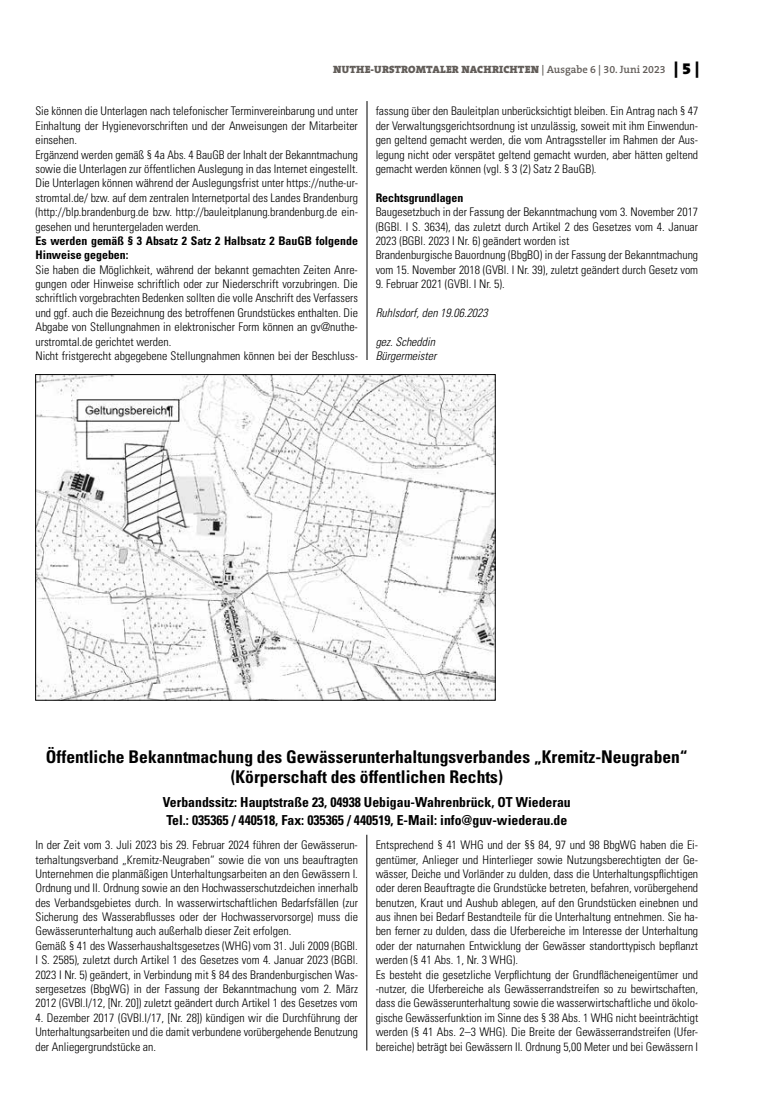
<style>
.page{position:relative;width:762px;height:1117px;background:#fff}
.page>*{position:absolute;margin:0;border:0;box-sizing:border-box;transform-origin:0 0}
.t1{font:700 condensed 17.5px/20px "Univers";color:#000;text-align:center}
.t2{font:700 condensed 13.75px/17.5px "Univers";color:#000}
.t3{font:300 condensed 11.88px/14.4px "Univers";color:#000}
.t4{font:700 condensed 11.88px/14.4px "Univers";color:#000}
.t5{font:italic 300 condensed 11.88px/14.4px "Univers";color:#000}
.t6{font:900 10.62px "The Serif B W9";letter-spacing:.015em;color:#615c58}
.s1{font-family:"The Serif B W6";font-weight:600}
.s2{font-size:16.25px;color:#000}
</style>
<div class="page">
<hr style="left:367px;top:101px;width:1px;height:259px;background:#000">
<img style="left:37px;top:376px;width:456px;height:322px">
<div style="left:35px;top:374px;width:460px;height:326px;border:1px solid #000"></div>
<hr style="left:367px;top:834px;width:1px;height:216px;background:#000">
<p class="t6" style="left:333px;top:63px;width:368px">NUTHE-URSTROMTALER NACHRICHTEN <span class="s1">| Ausgabe 6 | 30. Juni 2023</span> <span class="s2">| 5 |</span></p>
<p class="t3" style="left:35px;top:104px;width:324px">Sie können die Unterlagen nach telefonischer Terminvereinbarung und unter Einhaltung der Hygienevorschriften und der Anweisungen der Mitarbeiter einsehen.<br>Ergänzend werden gemäß § 4a Abs. 4 BauGB der Inhalt der Bekanntmachung sowie die Unterlagen zur öffentlichen Auslegung in das Internet eingestellt.<br>Die Unterlagen können während der Auslegungsfrist unter https://nuthe-ur&shy;stromtal.de/ bzw. auf dem zentralen Internetportal des Landes Brandenburg (http://blp.brandenburg.de bzw. http://bauleitplanung.brandenburg.de ein&shy;gesehen und heruntergeladen werden.</p>
<p class="t4" style="left:35px;top:233px;width:324px">Es werden gemäß § 3 Absatz 2 Satz 2 Halbsatz 2 BauGB folgende<br>Hinweise gegeben:</p>
<p class="t3" style="left:35px;top:262px;width:324px">Sie haben die Möglichkeit, während der bekannt gemachten Zeiten Anre&shy;gungen oder Hinweise schriftlich oder zur Niederschrift vorzubringen. Die schriftlich vorgebrachten Bedenken sollten die volle Anschrift des Verfassers und ggf. auch die Bezeichnung des betroffenen Grundstückes enthalten. Die Abgabe von Stellungnahmen in elektronischer Form können an gv@nuthe&shy;urstromtal.de gerichtet werden.<br>Nicht fristgerecht abgegebene Stellungnahmen können bei der Beschluss-</p>
<p class="t3" style="left:376px;top:104px;width:324px;text-align:justify">fassung über den Bauleitplan unberücksichtigt bleiben. Ein Antrag nach § 47 der Verwaltungsgerichtsordnung ist unzulässig, soweit mit ihm Einwendun&shy;gen geltend gemacht werden, die vom Antragssteller im Rahmen der Aus&shy;legung nicht oder verspätet geltend gemacht wurden, aber hätten geltend gemacht werden können (vgl. § 3 (2) Satz 2 BauGB).</p>
<p class="t4" style="left:376px;top:190px;width:89px">Rechtsgrundlagen</p>
<p class="t3" style="left:376px;top:205px;width:324px">Baugesetzbuch in der Fassung der Bekanntmachung vom 3. November 2017 (BGBl. I S. 3634), das zuletzt durch Artikel 2 des Gesetzes vom 4. Januar 2023 (BGBl. 2023 I Nr. 6) geändert worden ist<br>Brandenburgische Bauordnung (BbgBO) in der Fassung der Bekanntmachung vom 15. November 2018 (GVBl. I Nr. 39), zuletzt geändert durch Gesetz vom</p>
<p class="t3" style="left:376px;top:277px;width:131px">9. Februar 2021 (GVBl. I Nr. 5).</p>
<p class="t5" style="left:376px;top:305px;width:114px">Ruhlsdorf, den 19.06.2023</p>
<p class="t5" style="left:376px;top:334px;width:62px">gez. Scheddin<br>Bürgermeister</p>
<h1 class="t1" style="left:46px;top:746px;width:643px">Öffentliche Bekanntmachung des Gewässerunterhaltungsverbandes „Kremitz-Neugraben“ (Körperschaft des öffentlichen Rechts)</h1>
<p class="t2" style="left:163px;top:793px;width:409px">Verbandssitz: Hauptstraße 23, 04938 Uebigau-Wahrenbrück, OT Wiederau<br>Tel.: 035365 / 440518, Fax: 035365 / 440519, E-Mail: info@guv-wiederau.de</p>
<p class="t3" style="left:35px;top:837px;width:324px">In der Zeit vom 3. Juli 2023 bis 29. Februar 2024 führen der Gewässerun&shy;terhaltungsverband „Kremitz-Neugraben“ sowie die von uns beauftragten Unternehmen die planmäßigen Unterhaltungsarbeiten an den Gewässern I.<br>Ordnung und II. Ordnung sowie an den Hochwasserschutzdeichen innerhalb des Verbandsgebietes durch. In wasserwirtschaftlichen Bedarfsfällen (zur Sicherung des Wasserabflusses oder der Hochwasservorsorge) muss die Gewässerunterhaltung auch außerhalb dieser Zeit erfolgen.<br>Gemäß § 41 des Wasserhaushaltsgesetzes (WHG) vom 31. Juli 2009 (BGBl.<br>I S. 2585), zuletzt durch Artikel 1 des Gesetzes vom 4. Januar 2023 (BGBl.<br>2023 I Nr. 5) geändert, in Verbindung mit § 84 des Brandenburgischen Was&shy;sergesetzes (BbgWG) in der Fassung der Bekanntmachung vom 2. März 2012 (GVBl.I/12, [Nr. 20]) zuletzt geändert durch Artikel 1 des Gesetzes vom</p>
<p class="t3" style="left:35px;top:1010px;width:324px;text-align:justify">4. Dezember 2017 (GVBl.I/17, [Nr. 28]) kündigen wir die Durchführung der Unterhaltungsarbeiten und die damit verbundene vorübergehende Benutzung der Anliegergrundstücke an.</p>
<p class="t3" style="left:376px;top:837px;width:324px">Entsprechend § 41 WHG und der §§ 84, 97 und 98 BbgWG haben die Ei&shy;gentümer, Anlieger und Hinterlieger sowie Nutzungsberechtigten der Ge&shy;wässer, Deiche und Vorländer zu dulden, dass die Unterhaltungspflichtigen oder deren Beauftragte die Grundstücke betreten, befahren, vorübergehend benutzen, Kraut und Aushub ablegen, auf den Grundstücken einebnen und aus ihnen bei Bedarf Bestandteile für die Unterhaltung entnehmen. Sie ha&shy;ben ferner zu dulden, dass die Uferbereiche im Interesse der Unterhaltung oder der naturnahen Entwicklung der Gewässer standorttypisch bepflanzt werden (§ 41 Abs. 1, Nr. 3 WHG).<br>Es besteht die gesetzliche Verpflichtung der Grundflächeneigentümer und -nutzer, die Uferbereiche als Gewässerrandstreifen so zu bewirtschaften, dass die Gewässerunterhaltung sowie die wasserwirtschaftliche und ökolo&shy;gische Gewässerfunktion im Sinne des § 38 Abs. 1 WHG nicht beeinträchtigt werden (§ 41 Abs. 2–3 WHG). Die Breite der Gewässerrandstreifen (Ufer&shy;bereiche) beträgt bei Gewässern II. Ordnung 5,00 Meter und bei Gewässern I</p>
</div>
